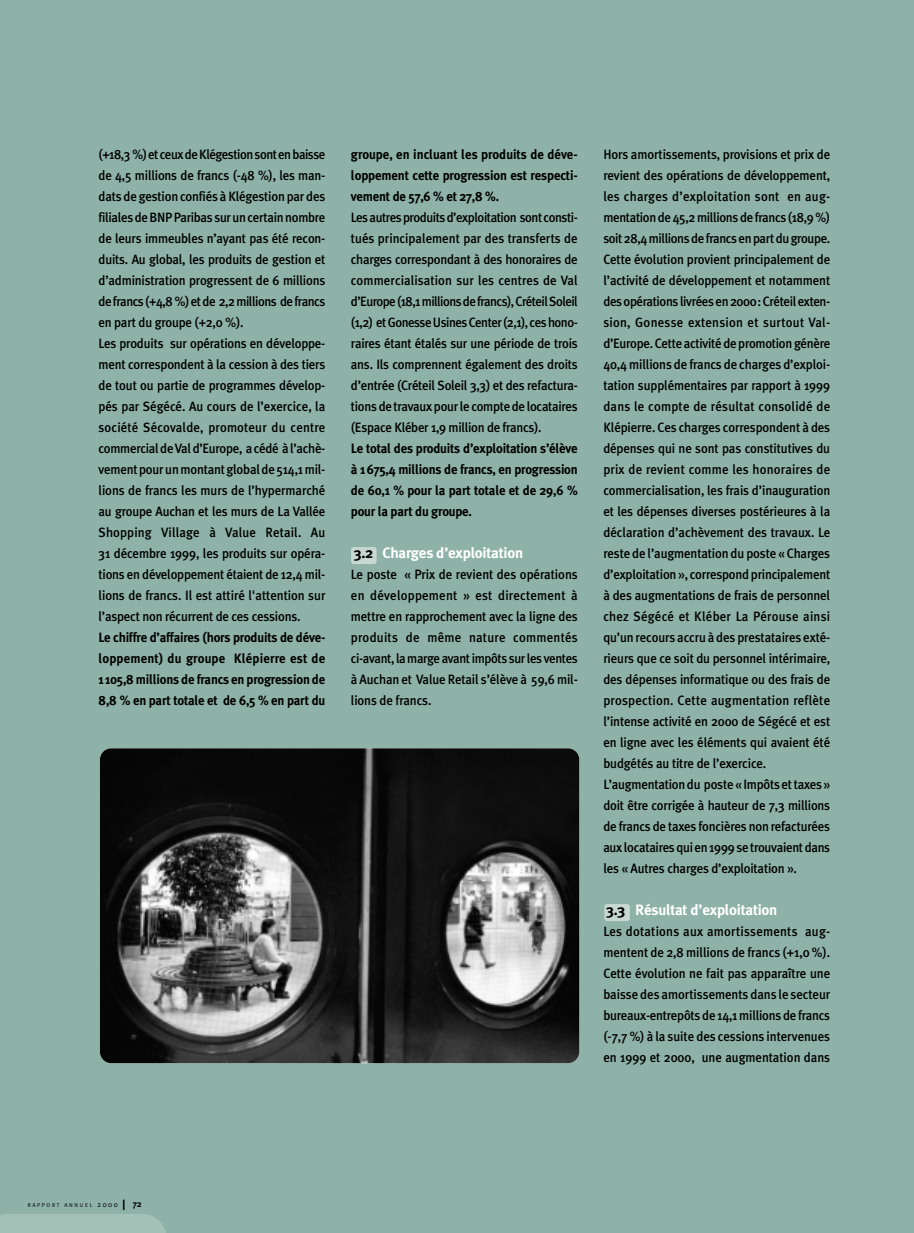
<style>
.page{position:relative;width:914px;height:1233px;background:#8eb2a7}
.page>*{position:absolute;margin:0;border:0;box-sizing:border-box;transform-origin:0 0}
.t1{font:700 15px "Meta Plus";letter-spacing:-.015em;color:#fff}
.t2{font:500 13.5px/21px "Meta Plus";letter-spacing:-.01em;color:#000;text-align:justify;scale:.95 1}
.t3{font:700 13.5px/21px "Meta Plus";letter-spacing:-.015em;color:#000;text-align:justify;scale:.95 1}
.t4{font:5.7px "Meta Plus Normal";letter-spacing:.285em;color:#000}
.s1{color:#000}
.s2{font-size:7.5px}
.s3{font-family:"Meta Plus";font-size:15px}
.s4{font-family:"Meta Plus";font-weight:700;font-size:9px}
</style>
<div class="page">
<div style="left:0;top:1214px;width:166px;height:19px;background:#a4c1b8"></div>
<img style="left:100px;top:748px;width:479px;height:315px;border-radius:11px">
<div style="left:351px;top:547px;width:25px;height:17px;background:#c7d8d2;border-radius:3px"></div>
<div style="left:604px;top:904px;width:26px;height:17px;background:#c7d8d2;border-radius:3px"></div>
<p class="t2" style="left:98px;top:146px;width:240px;text-align:left">(+18,3 %) et ceux de Klégestion sont en baisse de 4,5 millions de francs (-48 %), les man&shy;dats de gestion confiés à Klégestion par des filiales de BNPParibas sur un certain nombre de leurs immeubles n’ayant pas été recon&shy;duits. Au global, les produits de gestion et d’administration progressent de 6 millions de francs (+4,8 %) et de 2,2millions de francs en part du groupe (+2,0 %).<br>Les produits sur opérations en développe&shy;ment correspondent à la cession à des tiers de tout ou partie de programmes dévelop&shy;pés par Ségécé. Au cours de l’exercice, la société Sécovalde, promoteur du centre commercial de Val d’Europe, a cédé à l’achè&shy;vement pour un montant global de 514,1 mil&shy;lions de francs les murs de l’hypermarché au groupe Auchan et les murs de La Vallée Shopping Village à Value Retail. Au 31 décembre 1999, les produits sur opéra&shy;tions en développement étaient de 12,4 mil&shy;lions de francs. Il est attiré l'attention sur l’aspect non récurrent de ces cessions.</p>
<p class="t3" style="left:98px;top:629px;width:240px">Le chiffre d’affaires (hors produits de déve&shy;loppement) du groupe Klépierre est de 1105,8 millions de francs en progression de 8,8 % en part totale et de 6,5 % en part du</p>
<p class="t3" style="left:351px;top:146px;width:240px">groupe, en incluant les produits de déve&shy;loppement cette progression est respecti&shy;vement de 57,6 % et 27,8 %.</p>
<p class="t2" style="left:351px;top:209px;width:240px">Les autres produits d’exploitation sont consti&shy;tués principalement par des transferts de charges correspondant à des honoraires de commercialisation sur les centres de Val d’Europe (18,1millions de francs), Créteil Soleil (1,2) et Gonesse Usines Center (2,1), ces hono&shy;raires étant étalés sur une période de trois ans. Ils comprennent également des droits d’entrée (Créteil Soleil 3,3) et des refactura&shy;tions de travaux pour le compte de locataires (Espace Kléber 1,9 million de francs).</p>
<p class="t3" style="left:351px;top:440px;width:240px">Le total des produits d’exploitation s’élève à 1675,4 millions de francs, en progression de 60,1 % pour la part totale et de 29,6 % pour la part du groupe.</p>
<p class="t1" style="left:354px;top:548px;width:171px"><span class="s1">3.2</span> Charges d’exploitation</p>
<p class="t2" style="left:351px;top:566px;width:240px">Le poste « Prix de revient des opérations en développement » est directement à mettre en rapprochement avec la ligne des produits de même nature commentés ci-avant, la marge avant impôts sur les ventes à Auchan et Value Retail s’élève à 59,6 mil&shy;lions de francs.</p>
<p class="t2" style="left:603px;top:146px;width:240px;text-align:left">Hors amortissements, provisions et prix de revient des opérations de développement, les charges d’exploitation sont en aug&shy;mentation de 45,2 millions de francs (18,9 %) soit 28,4 millions de francs en part du groupe.<br>Cette évolution provient principalement de l’activité de développement et notamment des opérations livrées en 2000: Créteil exten&shy;sion, Gonesse extension et surtout Val&shy;d’Europe. Cette activité de promotion génère 40,4 millions de francs de charges d’exploi&shy;tation supplémentaires par rapport à 1999 dans le compte de résultat consolidé de Klépierre. Ces charges correspondent à des dépenses qui ne sont pas constitutives du prix de revient comme les honoraires de commercialisation, les frais d’inauguration et les dépenses diverses postérieures à la déclaration d’achèvement des travaux. Le reste de l’augmentation du poste « Charges d’exploitation », correspond principalement à des augmentations de frais de personnel chez Ségécé et Kléber La Pérouse ainsi qu’un recours accru à des prestataires exté&shy;rieurs que ce soit du personnel intérimaire, des dépenses informatique ou des frais de prospection. Cette augmentation reflète l’intense activité en 2000 de Ségécé et est en ligne avec les éléments qui avaient été budgétés au titre de l’exercice.<br>L’augmentation du poste « Impôts et taxes » doit être corrigée à hauteur de 7,3 millions de francs de taxes foncières non refacturées aux locataires qui en 1999 se trouvaient dans les « Autres charges d’exploitation ».</p>
<p class="t1" style="left:606px;top:905px;width:172px"><span class="s1">3.3</span> Résultat d’exploitation</p>
<p class="t2" style="left:603px;top:923px;width:240px">Les dotations aux amortissements aug&shy;mentent de 2,8 millions de francs (+1,0 %).<br>Cette évolution ne fait pas apparaître une baisse des amortissements dans le secteur bureaux-entrepôts de 14,1 millions de francs (-7,7 %) à la suite des cessions intervenues en 1999 et 2000, une augmentation dans</p>
<p class="t4" style="left:28px;top:1203px;width:116px">RAPPORT ANNUEL <span class="s2">2000</span> <span class="s3">I</span> <span class="s4">72</span></p>
</div>
